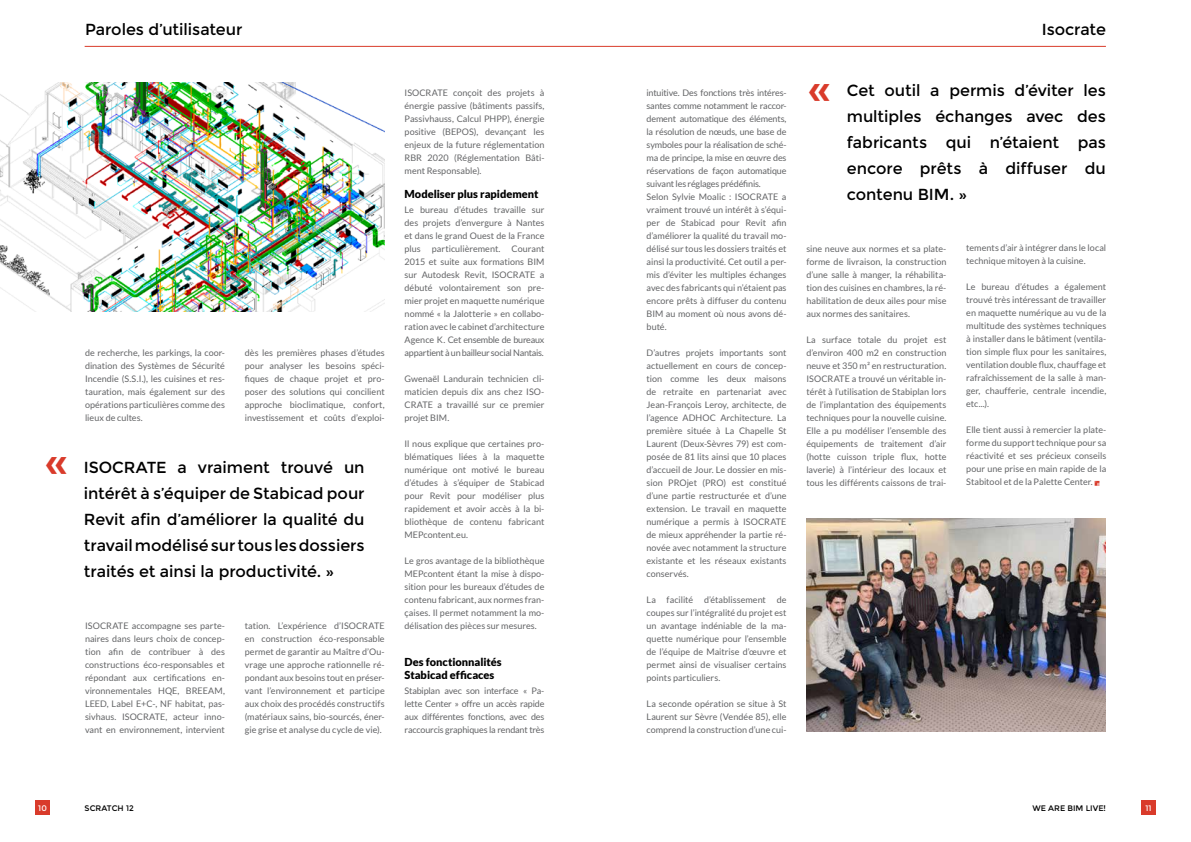
<style>
.page{position:relative;width:1191px;height:842px;background:#fff}
.page>*{position:absolute;margin:0;border:0;box-sizing:border-box;transform-origin:0 0}
.t1{font:48px "Montserrat";color:#d93b2b}
.t2{font:16px/26px "Montserrat";letter-spacing:-.005em;color:#000;text-align:justify}
.t3{font:900 11px/13px "Lato";color:#000}
.t4{font:9px/13px "Lato";color:#636466;text-align:justify}
.t5{font:8px "Montserrat";color:#000}
.t6{font:8px "Montserrat";color:#fff}
</style>
<div class="page">
<div style="left:35px;top:800px;width:15px;height:15px;background:#d93b2b"></div>
<div style="left:1141px;top:800px;width:14px;height:15px;background:#d93b2b"></div>
<hr style="left:85px;top:46px;width:1021px;height:1px;background:#d93b2b">
<svg style="left:1094px;top:481px;width:5px;height:5px"></svg>
<img style="left:806px;top:519px;width:299px;height:213px">
<img style="left:0;top:83px;width:385px;height:228px">
<h2 class="t2" style="left:85px;top:17px;width:159px">Paroles d’utilisateur</h2>
<h2 class="t2" style="left:1041px;top:17px;width:66px">Isocrate</h2>
<h1 class="t1" style="left:44px;top:432px;width:28px">«</h1>
<p class="t4" style="left:85px;top:346px;width:141px">de recherche, les parkings, la coor&shy;dination des Systèmes de Sécurité Incendie (S.S.I.), les cuisines et res&shy;tauration, mais également sur des opérations particulières comme des lieux de cultes.</p>
<p class="t4" style="left:245px;top:346px;width:141px">dès les premières phases d’études pour analyser les besoins spéci&shy;fiques de chaque projet et pro&shy;poser des solutions qui concilient approche bioclimatique, confort, investissement et coûts d’exploi-</p>
<h2 class="t2" style="left:84px;top:454px;width:282px">ISOCRATE a vraiment trouvé un intérêt à s’équiper de Stabicad pour Revit afin d’améliorer la qualité du travail modélisé sur tous les dossiers traités et ainsi la productivité. »</h2>
<p class="t4" style="left:85px;top:619px;width:141px">ISOCRATE accompagne ses parte&shy;naires dans leurs choix de concep&shy;tion afin de contribuer à des constructions éco-responsables et répondant aux certifications en&shy;vironnementales HQE, BREEAM, LEED, Label E+C-, NF habitat, pas&shy;sivhaus. ISOCRATE, acteur inno&shy;vant en environnement, intervient</p>
<p class="t4" style="left:245px;top:619px;width:141px">tation. L’expérience d’ISOCRATE en construction éco-responsable permet de garantir au Maître d’Ou&shy;vrage une approche rationnelle ré&shy;pondant aux besoins tout en préser&shy;vant l’environnement et participe aux choix des procédés constructifs (matériaux sains, bio-sourcés, éner&shy;gie grise et analyse du cycle de vie).</p>
<p class="t4" style="left:404px;top:86px;width:141px">ISOCRATE conçoit des projets à énergie passive (bâtiments passifs, Passivhauss, Calcul PHPP), énergie positive (BEPOS), devançant les enjeux de la future réglementation RBR 2020 (Réglementation Bâti&shy;ment Responsable).</p>
<p class="t3" style="left:404px;top:187px;width:135px">Modeliser plus rapidement</p>
<p class="t4" style="left:404px;top:203px;width:141px">Le bureau d’études travaille sur des projets d’envergure à Nantes et dans le grand Ouest de la France plus particulièrement. Courant 2015 et suite aux formations BIM sur Autodesk Revit, ISOCRATE a débuté volontairement son pre&shy;mier projet en maquette numérique nommé « la Jalotterie » en collabo&shy;ration avec le cabinet d’architecture Agence K. Cet ensemble de bureaux appartient à un bailleur social Nantais.</p>
<p class="t4" style="left:404px;top:372px;width:141px">Gwenaël Landurain technicien cli&shy;maticien depuis dix ans chez ISO-CRATE a travaillé sur ce premier projet BIM.</p>
<p class="t4" style="left:404px;top:437px;width:141px">Il nous explique que certaines pro&shy;blématiques liées à la maquette numérique ont motivé le bureau d’études à s’équiper de Stabicad pour Revit pour modéliser plus rapidement et avoir accès à la bi&shy;bliothèque de contenu fabricant MEPcontent.eu.</p>
<p class="t4" style="left:404px;top:554px;width:141px">Le gros avantage de la bibliothèque MEPcontent étant la mise à dispo&shy;sition pour les bureaux d’études de contenu fabricant, aux normes fran&shy;çaises. Il permet notamment la mo&shy;délisation des pièces sur mesures.</p>
<p class="t3" style="left:404px;top:655px;width:98px">Des fonctionnalités<br>Stabicad efficaces</p>
<p class="t4" style="left:404px;top:684px;width:141px">Stabiplan avec son interface « Pa&shy;lette Center » offre un accès rapide aux différentes fonctions, avec des raccourcis graphiques la rendant très</p>
<p class="t4" style="left:646px;top:86px;width:141px;text-align:left">intuitive. Des fonctions très intéres&shy;santes comme notamment le raccor&shy;dement automatique des éléments, la résolution de nœuds, une base de symboles pour la réalisation de sché&shy;ma de principe, la mise en œuvre des réservations de façon automatique suivant les réglages prédéfinis.<br>Selon Sylvie Moalic : ISOCRATE a vraiment trouvé un intérêt à s’équi&shy;per de Stabicad pour Revit afin d’améliorer la qualité du travail mo&shy;délisé sur tous les dossiers traités et ainsi la productivité. Cet outil a per&shy;mis d’éviter les multiples échanges avec des fabricants qui n’étaient pas encore prêts à diffuser du contenu BIM au moment où nous avons dé&shy;buté.</p>
<p class="t4" style="left:646px;top:346px;width:141px">D’autres projets importants sont actuellement en cours de concep&shy;tion comme les deux maisons de retraite en partenariat avec Jean-François Leroy, architecte, de l’agence ADHOC Architecture. La première située à La Chapelle St Laurent (Deux-Sèvres 79) est com&shy;posée de 81 lits ainsi que 10 places d’accueil de Jour. Le dossier en mis&shy;sion PROjet (PRO) est constitué d’une partie restructurée et d’une extension. Le travail en maquette numérique a permis à ISOCRATE de mieux appréhender la partie ré&shy;novée avec notamment la structure existante et les réseaux existants conservés.</p>
<p class="t4" style="left:646px;top:593px;width:141px">La facilité d’établissement de coupes sur l’intégralité du projet est un avantage indéniable de la ma&shy;quette numérique pour l’ensemble de l’équipe de Maitrise d’œuvre et permet ainsi de visualiser certains points particuliers.</p>
<p class="t4" style="left:646px;top:697px;width:141px">La seconde opération se situe à St Laurent sur Sèvre (Vendée 85), elle comprend la construction d’une cui-</p>
<h1 class="t1" style="left:806px;top:60px;width:28px">«</h1>
<h2 class="t2" style="left:847px;top:77px;width:260px">Cet outil a permis d’éviter les multiples échanges avec des fabricants qui n’étaient pas encore prêts à diffuser du contenu BIM. »</h2>
<p class="t4" style="left:806px;top:242px;width:141px">sine neuve aux normes et sa plate&shy;forme de livraison, la construction d’une salle à manger, la réhabilita&shy;tion des cuisines en chambres, la ré&shy;habilitation de deux ailes pour mise aux normes des sanitaires.</p>
<p class="t4" style="left:806px;top:333px;width:141px">La surface totale du projet est d’environ 400 m2 en construction neuve et 350 m² en restructuration.<br>ISOCRATE a trouvé un véritable in&shy;térêt à l’utilisation de Stabiplan lors de l’implantation des équipements techniques pour la nouvelle cuisine.<br>Elle a pu modéliser l’ensemble des équipements de traitement d’air (hotte cuisson triple flux, hotte laverie) à l’intérieur des locaux et tous les différents caissons de trai-</p>
<p class="t4" style="left:966px;top:242px;width:141px">tements d’air à intégrer dans le local technique mitoyen à la cuisine.</p>
<p class="t4" style="left:966px;top:281px;width:141px">Le bureau d’études a également trouvé très intéressant de travailler en maquette numérique au vu de la multitude des systèmes techniques à installer dans le bâtiment (ventila&shy;tion simple flux pour les sanitaires, ventilation double flux, chauffage et rafraîchissement de la salle à man&shy;ger, chaufferie, centrale incendie, etc...).</p>
<p class="t4" style="left:966px;top:424px;width:141px">Elle tient aussi à remercier la plate&shy;forme du support technique pour sa réactivité et ses précieux conseils pour une prise en main rapide de la Stabitool et de la Palette Center.</p>
<p class="t6" style="left:38px;top:803px;width:10px">10</p>
<p class="t5" style="left:85px;top:803px;width:51px">SCRATCH 12</p>
<p class="t5" style="left:1032px;top:803px;width:75px">WE ARE BIM LIVE!</p>
<p class="t6" style="left:1145px;top:803px;width:8px">11</p>
</div>
